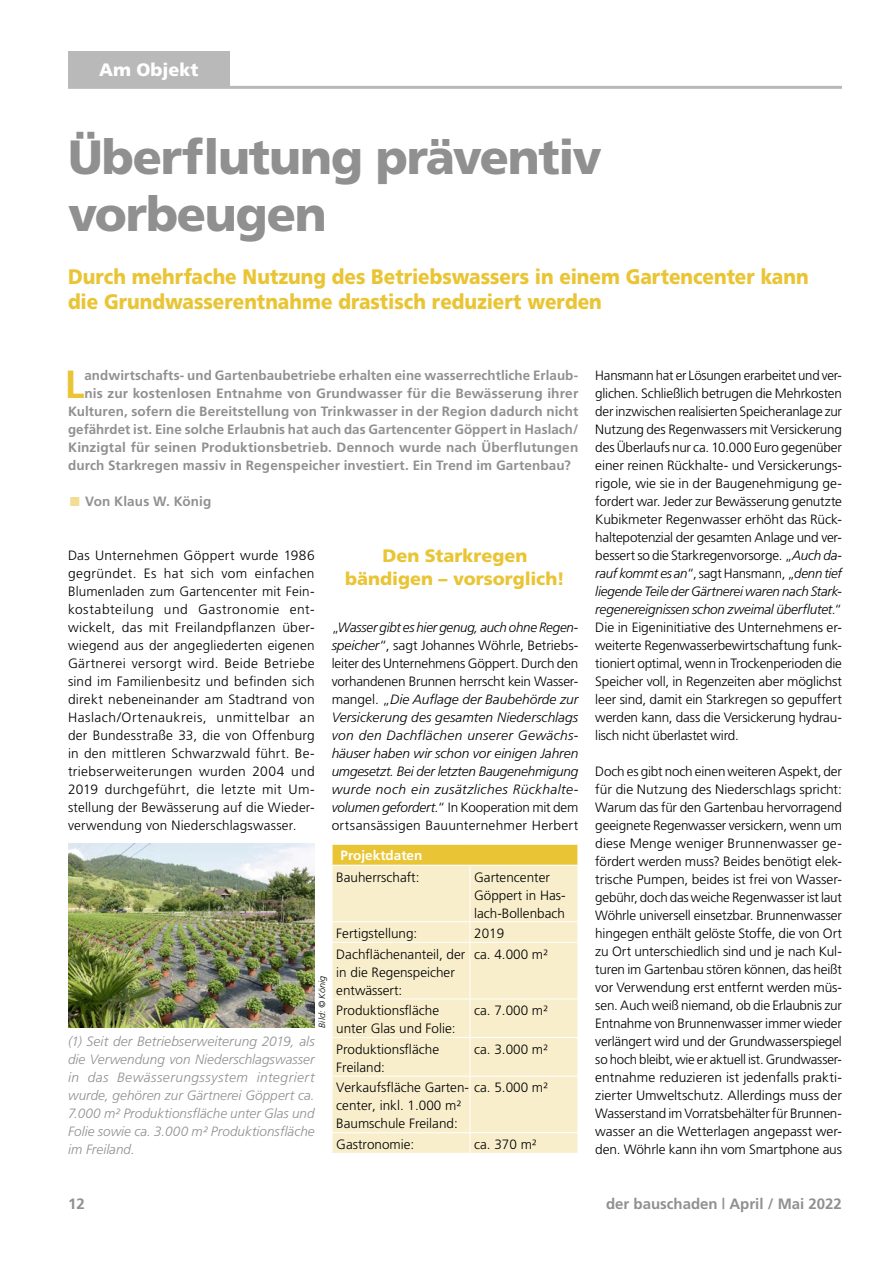
<style>
.page{position:relative;width:893px;height:1263px;background:#fff}
.page>*{position:absolute;margin:0;border:0;box-sizing:border-box;transform-origin:0 0}
.t1{font:48px/57px "A Frutiger Black";letter-spacing:-.025em;color:#8f908f}
.t2{font:700 39.3px "A Frutiger";color:#e9c535}
.t3{font:21px/24px "A Frutiger Black";color:#e9c535;scale:.9 1}
.t4{font:18px/22.5px "A Frutiger Black";color:#e9c535;text-align:center}
.t5{font:18px "A Frutiger Black";color:#fff}
.t6{font:700 15px "A Frutiger";color:#8f908f}
.t7{font:13.5px/18px "A Frutiger Light";color:#000}
.t8{font:italic 13.5px/18px "A Frutiger Light";letter-spacing:.025em;color:#000;text-align:justify}
.t9{font:700 13.5px "A Frutiger";letter-spacing:.01em;color:#8f908f}
.t10{font:italic 13.5px/18px "A Frutiger Light";color:#8f908f;text-align:justify}
.t11{font:700 13.5px "A Frutiger";color:#fff}
.t12{font:italic 9px "A Frutiger Light";color:#000}
.s1{font-family:"A Frutiger Black";font-weight:400;color:#f2dd92}
.s2{font-style:normal}
.s3{font-style:italic}
</style>
<div class="page">
<hr style="left:68px;top:86px;width:774px;height:3px;background:#b9b9ba">
<div style="left:68px;top:51px;width:162px;height:35px;background:#b9b9ba"></div>
<img style="left:68px;top:844px;width:247px;height:184px">
<div style="left:332px;top:844px;width:246px;height:21px;background:#e9c535"></div>
<div style="left:333px;top:866px;width:245px;height:287px;background:#f8eecc"></div>
<hr style="left:470px;top:865px;width:1px;height:56px;background:#fff">
<hr style="left:332px;top:921px;width:138px;height:1px;background:#fff">
<svg style="left:332px;top:922px;width:1px;height:20px"></svg>
<hr style="left:470px;top:921px;width:108px;height:1px;background:#fff">
<svg style="left:470px;top:922px;width:1px;height:20px"></svg>
<hr style="left:332px;top:942px;width:138px;height:1px;background:#fff">
<hr style="left:470px;top:942px;width:108px;height:1px;background:#fff">
<hr style="left:470px;top:943px;width:1px;height:55px;background:#fff">
<hr style="left:332px;top:998px;width:138px;height:1px;background:#fff">
<hr style="left:470px;top:998px;width:108px;height:1px;background:#fff">
<hr style="left:470px;top:999px;width:1px;height:38px;background:#fff">
<hr style="left:332px;top:1037px;width:138px;height:1px;background:#fff">
<hr style="left:470px;top:1037px;width:108px;height:1px;background:#fff">
<hr style="left:470px;top:1038px;width:1px;height:38px;background:#fff">
<hr style="left:332px;top:1076px;width:138px;height:1px;background:#fff">
<hr style="left:470px;top:1076px;width:108px;height:1px;background:#fff">
<hr style="left:470px;top:1076px;width:1px;height:56px;background:#fff">
<hr style="left:332px;top:1132px;width:138px;height:1px;background:#fff">
<svg style="left:332px;top:1133px;width:1px;height:20px"></svg>
<hr style="left:470px;top:1132px;width:108px;height:1px;background:#fff">
<svg style="left:470px;top:1133px;width:1px;height:20px"></svg>
<hr style="left:332px;top:844px;width:138px;height:1px;background:#fff">
<svg style="left:332px;top:845px;width:1px;height:20px"></svg>
<hr style="left:470px;top:844px;width:108px;height:1px;background:#fff">
<h3 class="t5" style="left:99px;top:57px;width:101px">Am Objekt</h3>
<h1 class="t1" style="left:68px;top:125px;width:535px">Überflutung präventiv vorbeugen</h1>
<h3 class="t3" style="left:68px;top:264px;width:824px">Durch mehrfache Nutzung des Betriebswassers in einem Gartencenter kann die Grundwasserentnahme drastisch reduziert werden</h3>
<h2 class="t2" style="left:65px;top:355px;width:21px">L</h2>
<p class="t9" style="left:84px;top:365px;width:495px">andwirtschafts- und Gartenbaubetriebe erhalten eine wasserrechtliche Erlaub-</p>
<p class="t9" style="left:84px;top:383px;width:495px">nis zur kostenlosen Entnahme von Grundwasser für die Bewässerung ihrer</p>
<p class="t9" style="left:68px;top:401px;width:512px">Kulturen, sofern die Bereitstellung von Trinkwasser in der Region dadurch nicht</p>
<p class="t9" style="left:68px;top:419px;width:512px">gefährdet ist. Eine solche Erlaubnis hat auch das Gartencenter Göppert in Haslach/</p>
<p class="t9" style="left:68px;top:437px;width:512px">Kinzigtal für seinen Produktionsbetrieb. Dennoch wurde nach Überflutungen</p>
<p class="t9" style="left:68px;top:455px;width:504px">durch Starkregen massiv in Regenspeicher investiert. Ein Trend im Gartenbau?</p>
<p class="t9" style="left:68px;top:491px;width:145px"><span class="s1">ð</span> Von Klaus W. König</p>
<p class="t7" style="left:68px;top:545px;width:248px;text-align:justify">Das Unternehmen Göppert wurde 1986 gegründet. Es hat sich vom einfachen Blumenladen zum Gartencenter mit Fein&shy;kostabteilung und Gastronomie ent&shy;wickelt, das mit Freilandpflanzen über&shy;wiegend aus der angegliederten eigenen Gärtnerei versorgt wird. Beide Betriebe sind im Familienbesitz und befinden sich direkt nebeneinander am Stadtrand von Haslach/Ortenaukreis, unmittelbar an der Bundesstraße 33, die von Offenburg in den mittleren Schwarzwald führt. Be&shy;triebserweiterungen wurden 2004 und 2019 durchgeführt, die letzte mit Um&shy;stellung der Bewässerung auf die Wieder&shy;verwendung von Niederschlagswasser.</p>
<h3 class="t4" style="left:345px;top:543px;width:221px">Den Starkregen bändigen – vorsorglich!</h3>
<p class="t8" style="left:332px;top:617px;width:248px"><span class="s2">„</span>Wasser gibt es hier genug, auch ohne Regen&shy;speicher<span class="s2">“, sagt Johannes Wöhrle, Betriebs&shy;leiter des Unternehmens Göppert. Durch den vorhandenen Brunnen herrscht kein Wasser&shy;mangel. „</span>Die Auflage der Baubehörde zur Versickerung des gesamten Niederschlags von den Dachflächen unserer Gewächs&shy;häuser haben wir schon vor einigen Jahren umgesetzt. Bei der letzten Baugenehmigung wurde noch ein zusätzliches Rückhalte&shy;volumen gefordert.<span class="s2">“ In Kooperation mit dem ortsansässigen Bauunternehmer Herbert</span></p>
<p class="t12" style="left:316px;top:1028px;width:53px;rotate:-90deg">Bild: © König</p>
<p class="t10" style="left:68px;top:1031px;width:248px">(1) Seit der Betriebserweiterung 2019, als die Verwendung von Niederschlagswasser in das Bewässerungssystem integriert wurde, gehören zur Gärtnerei Göppert ca.<br>7.000 m² Produktionsfläche unter Glas und Folie sowie ca. 3.000 m² Produktionsfläche im Freiland.</p>
<p class="t11" style="left:341px;top:845px;width:83px">Projektdaten</p>
<p class="t7" style="left:336px;top:867px;width:85px">Bauherrschaft:</p>
<p class="t7" style="left:474px;top:867px;width:93px">Gartencenter<br>Göppert in Has&shy;lach-Bollenbach</p>
<p class="t7" style="left:336px;top:923px;width:82px">Fertigstellung:</p>
<p class="t7" style="left:474px;top:923px;width:32px">2019</p>
<p class="t7" style="left:336px;top:944px;width:131px">Dachflächenanteil, der in die Regenspeicher entwässert:</p>
<p class="t7" style="left:474px;top:944px;width:75px">ca. 4.000 m²</p>
<p class="t7" style="left:336px;top:1000px;width:121px">Produktionsfläche unter Glas und Folie:</p>
<p class="t7" style="left:474px;top:1000px;width:75px">ca. 7.000 m²</p>
<p class="t7" style="left:336px;top:1039px;width:104px">Produktionsfläche<br>Freiland:</p>
<p class="t7" style="left:474px;top:1039px;width:75px">ca. 3.000 m²</p>
<p class="t7" style="left:336px;top:1078px;width:213px">Verkaufsfläche Garten- ca. 5.000 m² center, inkl. 1.000 m²<br>Baumschule Freiland:</p>
<p class="t7" style="left:336px;top:1134px;width:80px">Gastronomie:</p>
<p class="t7" style="left:474px;top:1134px;width:64px">ca. 370 m²</p>
<p class="t7" style="left:595px;top:365px;width:248px;text-align:justify">Hansmann hat er Lösungen erarbeitet und ver&shy;glichen. Schließlich betrugen die Mehrkosten der inzwischen realisierten Speicheranlage zur Nutzung des Regenwassers mit Versickerung des Überlaufs nur ca. 10.000 Euro gegenüber einer reinen Rückhalte- und Versickerungs&shy;rigole, wie sie in der Baugenehmigung ge&shy;fordert war. Jeder zur Bewässerung genutzte Kubikmeter Regenwasser erhöht das Rück&shy;haltepotenzial der gesamten Anlage und ver&shy;bessert so die Starkregenvorsorge. „<span class="s3">Auch da&shy;rauf kommt es an</span>“, sagt Hansmann, „<span class="s3">denn tief liegende Teile der Gärtnerei waren nach Stark&shy;regenereignissen schon zweimal überflutet</span>.“ Die in Eigeninitiative des Unternehmens er&shy;weiterte Regenwasserbewirtschaftung funk&shy;tioniert optimal, wenn in Trockenperioden die Speicher voll, in Regenzeiten aber möglichst leer sind, damit ein Starkregen so gepuffert werden kann, dass die Versickerung hydrau&shy;lisch nicht überlastet wird.</p>
<p class="t7" style="left:595px;top:761px;width:248px;text-align:justify">Doch es gibt noch einen weiteren Aspekt, der für die Nutzung des Niederschlags spricht:<br>Warum das für den Gartenbau hervorragend geeignete Regenwasser versickern, wenn um diese Menge weniger Brunnenwasser ge&shy;fördert werden muss? Beides benötigt elek&shy;trische Pumpen, beides ist frei von Wasser&shy;gebühr, doch das weiche Regenwasser ist laut Wöhrle universell einsetzbar. Brunnenwasser hingegen enthält gelöste Stoffe, die von Ort zu Ort unterschiedlich sind und je nach Kul&shy;turen im Gartenbau stören können, das heißt vor Verwendung erst entfernt werden müs&shy;sen. Auch weiß niemand, ob die Erlaubnis zur Entnahme von Brunnenwasser immer wieder verlängert wird und der Grundwasserspiegel so hoch bleibt, wie er aktuell ist. Grundwasser&shy;entnahme reduzieren ist jedenfalls prakti&shy;zierter Umweltschutz. Allerdings muss der Wasserstand im Vorratsbehälter für Brunnen&shy;wasser an die Wetterlagen angepasst wer&shy;den. Wöhrle kann ihn vom Smartphone aus</p>
<p class="t6" style="left:68px;top:1192px;width:18px">12</p>
<p class="t6" style="left:606px;top:1192px;width:237px">der bauschaden | April / Mai 2022</p>
</div>
